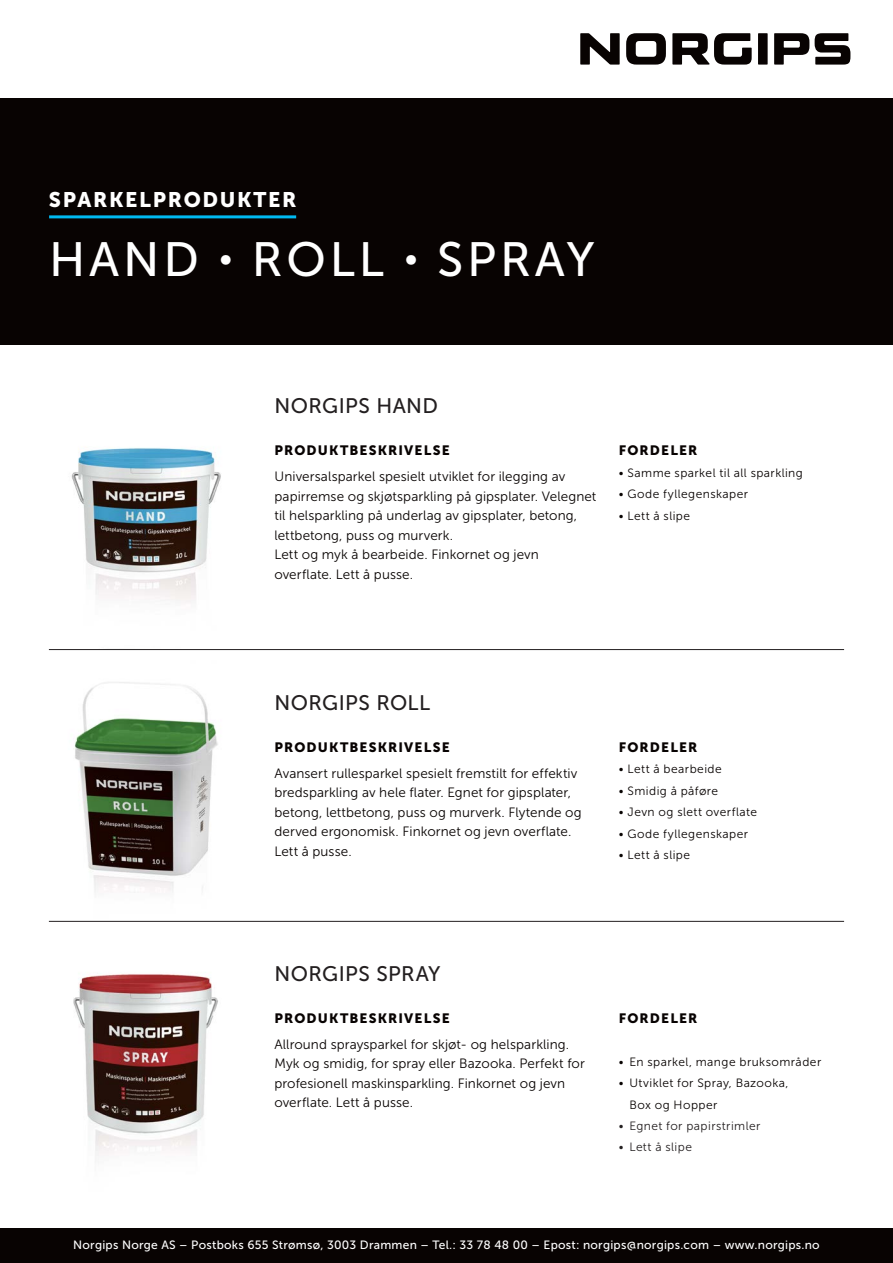
<style>
.page{position:relative;width:893px;height:1263px;background:#fff}
.page>*{position:absolute;margin:0;border:0;box-sizing:border-box;transform-origin:0 0}
.t1{font:48px "Museo Sans 500";letter-spacing:.08em;color:#fff}
.t2{font:21px "Museo Sans 500";letter-spacing:.02em;color:#231f20}
.t3{font:21px "Museo Sans 900";letter-spacing:.08em;color:#fff}
.t4{font:13.5px/19.5px "Museo Sans 300";letter-spacing:.005em;color:#080302}
.t5{font:13.5px "Museo Sans 900";letter-spacing:.09em;color:#080302}
.t6{font:12px/21.3px "Museo Sans 300";letter-spacing:.04em;color:#080302}
.t7{font:12px "Museo Sans 500";letter-spacing:.02em;color:#fff}
.t8{font:12px "Museo Sans 300";letter-spacing:.035em;color:#231f20}
.s1{font-size:31.5px}
</style>
<div class="page">
<div style="left:0;top:98px;width:893px;height:246px;background:#080302"></div>
<div style="left:0;top:1229px;width:893px;height:34px;background:#080302"></div>
<hr style="left:49px;top:215px;width:247px;height:3px;background:#00baf1">
<svg style="left:580px;top:33px;width:40px;height:32px"></svg>
<div style="left:758px;top:33px;width:10px;height:32px;background:#080302"></div>
<svg style="left:626px;top:33px;width:40px;height:32px"></svg>
<svg style="left:774px;top:33px;width:35px;height:32px"></svg>
<svg style="left:815px;top:33px;width:35px;height:32px"></svg>
<svg style="left:672px;top:33px;width:80px;height:32px"></svg>
<img style="left:49px;top:682px;width:182px;height:239px">
<img style="left:73px;top:974px;width:145px;height:182px">
<img style="left:71px;top:448px;width:150px;height:155px">
<hr style="left:49px;top:649px;width:795px;height:1px;background:#231f20">
<hr style="left:49px;top:921px;width:795px;height:1px;background:#231f20">
<h2 class="t3" style="left:49px;top:187px;width:249px">SPARKELPRODUKTER</h2>
<h1 class="t1" style="left:49px;top:233px;width:547px">HAND <span class="s1">•</span> ROLL <span class="s1">•</span> SPRAY</h1>
<h2 class="t2" style="left:274px;top:394px;width:165px">NORGIPS HAND</h2>
<p class="t5" style="left:274px;top:443px;width:177px">PRODUKTBESKRIVELSE</p>
<p class="t4" style="left:274px;top:467px;width:323px">Universalsparkel spesielt utviklet for ilegging av papirremse og skjøtsparkling på gipsplater. Velegnet til helsparkling på underlag av gipsplater, betong, lettbetong, puss og murverk.<br>Lett og myk å bearbeide. Finkornet og jevn overflate. Lett å pusse.</p>
<p class="t5" style="left:619px;top:443px;width:80px">FORDELER</p>
<p class="t6" style="left:619px;top:462px;width:185px">• Samme sparkel til all sparkling</p>
<p class="t6" style="left:619px;top:483px;width:131px">• Gode fyllegenskaper</p>
<p class="t6" style="left:619px;top:505px;width:73px">• Lett å slipe</p>
<h2 class="t2" style="left:274px;top:691px;width:157px">NORGIPS ROLL</h2>
<p class="t5" style="left:274px;top:739px;width:177px">PRODUKTBESKRIVELSE</p>
<p class="t4" style="left:274px;top:763px;width:309px">Avansert rullesparkel spesielt fremstilt for effektiv bredsparkling av hele flater. Egnet for gipsplater, betong, lettbetong, puss og murverk. Flytende og derved ergonomisk. Finkornet og jevn overflate.<br>Lett å pusse.</p>
<p class="t5" style="left:619px;top:739px;width:80px">FORDELER</p>
<p class="t6" style="left:619px;top:759px;width:104px">• Lett å bearbeide</p>
<p class="t6" style="left:619px;top:780px;width:101px">• Smidig å påføre</p>
<p class="t6" style="left:619px;top:801px;width:140px">• Jevn og slett overflate</p>
<p class="t6" style="left:619px;top:823px;width:131px">• Gode fyllegenskaper</p>
<p class="t6" style="left:619px;top:844px;width:73px">• Lett å slipe</p>
<h2 class="t2" style="left:274px;top:962px;width:167px">NORGIPS SPRAY</h2>
<p class="t5" style="left:274px;top:1011px;width:177px">PRODUKTBESKRIVELSE</p>
<p class="t4" style="left:274px;top:1035px;width:312px">Allround spraysparkel for skjøt- og helsparkling.<br>Myk og smidig, for spray eller Bazooka. Perfekt for profesionell maskinsparkling. Finkornet og jevn overflate. Lett å pusse.</p>
<p class="t5" style="left:619px;top:1011px;width:80px">FORDELER</p>
<p class="t6" style="left:619px;top:1051px;width:204px">• En sparkel, mange bruksområder</p>
<p class="t6" style="left:629px;top:1072px;width:161px;text-indent:-10px">• Utviklet for Spray, Bazooka,<br>Box og Hopper</p>
<p class="t8" style="left:619px;top:1119px;width:143px">• Egnet for papirstrimler</p>
<p class="t8" style="left:619px;top:1141px;width:75px">• Lett å slipe</p>
<p class="t7" style="left:73px;top:1238px;width:748px">Norgips Norge AS – Postboks 655 Strømsø, 3003 Drammen – Tel.: 33 78 48 00 – Epost: norgips@norgips.com – www.norgips.no</p>
</div>
